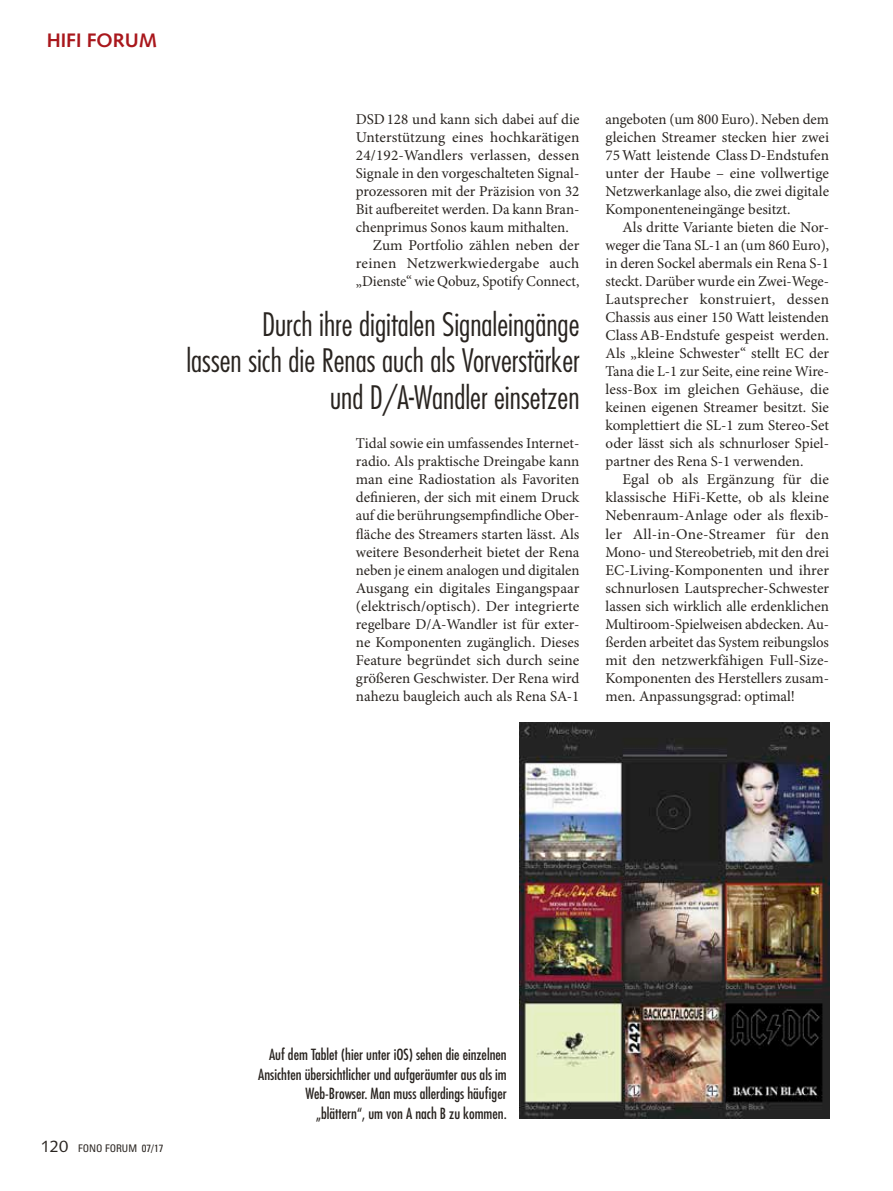
<style>
.page{position:relative;width:893px;height:1191px;background:#fff}
.page>*{position:absolute;margin:0;border:0;box-sizing:border-box;transform-origin:0 0}
.t1{font:300 condensed 31.5px/36px "Futura Std";color:#292420;text-align:right}
.t2{font:700 19.5px "Syntax";color:#a9171c}
.t3{font:15px/18px "Minion Pro";color:#292420;text-align:justify}
.t4{font:condensed 15px/19.5px "Futura Std";color:#292420;text-align:right}
.t5{font:condensed 10.5px "Univers LT Std";color:#292420}
.s1{font-family:"Syntax";font-stretch:normal;font-size:16.5px}
</style>
<div class="page">
<img style="left:519px;top:722px;width:310px;height:396px">
<h2 class="t2" style="left:47px;top:29px;width:112px">HIFI FORUM</h2>
<p class="t3" style="left:356px;top:111px;width:225px">DSD128 und kann sich dabei auf die</p>
<p class="t3" style="left:356px;top:129px;width:225px">Unterstützung eines hochkarätigen</p>
<p class="t3" style="left:356px;top:147px;width:225px">24/192-Wandlers verlassen, dessen</p>
<p class="t3" style="left:356px;top:165px;width:223px">Signale in den vorgeschalteten Signal-</p>
<p class="t3" style="left:356px;top:183px;width:225px">prozessoren mit der Präzision von 32</p>
<p class="t3" style="left:356px;top:201px;width:225px">Bit aufbereitet werden. Da kann Bran-</p>
<p class="t3" style="left:356px;top:219px;width:214px">chenprimus Sonos kaum mithalten.</p>
<p class="t3" style="left:373px;top:237px;width:208px">Zum Portfolio zählen neben der</p>
<p class="t3" style="left:356px;top:255px;width:225px">reinen Netzwerkwiedergabe auch</p>
<p class="t3" style="left:356px;top:273px;width:225px">„Dienste“ wie Qobuz, Spotify Connect,</p>
<h1 class="t1" style="left:186px;top:307px;width:395px">Durch ihre digitalen Signaleingänge<br>lassen sich die Renas auch als Vorverstärker und D/A-Wandler einsetzen</h1>
<p class="t3" style="left:356px;top:435px;width:225px">Tidal sowie ein umfassendes Internet&shy;radio. Als praktische Dreingabe kann man eine Radiostation als Favoriten definieren, der sich mit einem Druck auf die berührungsempfindliche Ober&shy;fläche des Streamers starten lässt. Als weitere Besonderheit bietet der Rena neben je einem analogen und digitalen Ausgang ein digitales Eingangspaar (elektrisch/optisch). Der integrierte regelbare D/A-Wandler ist für exter&shy;ne Komponenten zugänglich. Dieses Feature begründet sich durch seine größeren Geschwister. Der Rena wird nahezu baugleich auch als Rena SA-1</p>
<p class="t3" style="left:605px;top:111px;width:225px">angeboten (um 800 Euro). Neben dem gleichen Streamer stecken hier zwei 75Watt leistende ClassD-Endstufen unter der Haube – eine vollwertige Netzwerkanlage also, die zwei digitale Komponenteneingänge besitzt.</p>
<p class="t3" style="left:605px;top:219px;width:225px;text-indent:17px">Als dritte Variante bieten die Nor&shy;weger die Tana SL-1 an (um 860 Euro), in deren Sockel abermals ein Rena S-1 steckt. Darüber wurde ein Zwei-Wege-Lautsprecher konstruiert, dessen Chassis aus einer 150 Watt leistenden ClassAB-Endstufe gespeist werden.<br>Als „kleine Schwester“ stellt EC der Tana die L-1 zur Seite, eine reine Wire&shy;less-Box im gleichen Gehäuse, die keinen eigenen Streamer besitzt. Sie komplettiert die SL-1 zum Stereo-Set oder lässt sich als schnurloser Spiel&shy;partner des Rena S-1 verwenden.</p>
<p class="t3" style="left:605px;top:471px;width:225px;text-indent:17px">Egal ob als Ergänzung für die klassische HiFi-Kette, ob als kleine Nebenraum-Anlage oder als flexib&shy;ler All-in-One-Streamer für den Mono- und Stereobetrieb, mit den drei EC-Living-Komponenten und ihrer schnurlosen Lautsprecher-Schwester lassen sich wirklich alle erdenklichen Multiroom-Spielweisen abdecken. Au&shy;ßerden arbeitet das System reibungslos mit den netzwerkfähigen Full-Size-Komponenten des Herstellers zusam&shy;men. Anpassungsgrad: optimal!</p>
<p class="t5" style="left:41px;top:1142px;width:124px"><span class="s1">120</span> FONO FORUM 07/17</p>
<p class="t4" style="left:258px;top:1044px;width:250px">Auf dem Tablet (hier unter iOS) sehen die einzelnen Ansichten übersichtlicher und aufgeräumter aus als im Web-Browser. Man muss allerdings häufiger „blättern“, um von A nach B zu kommen.</p>
</div>
